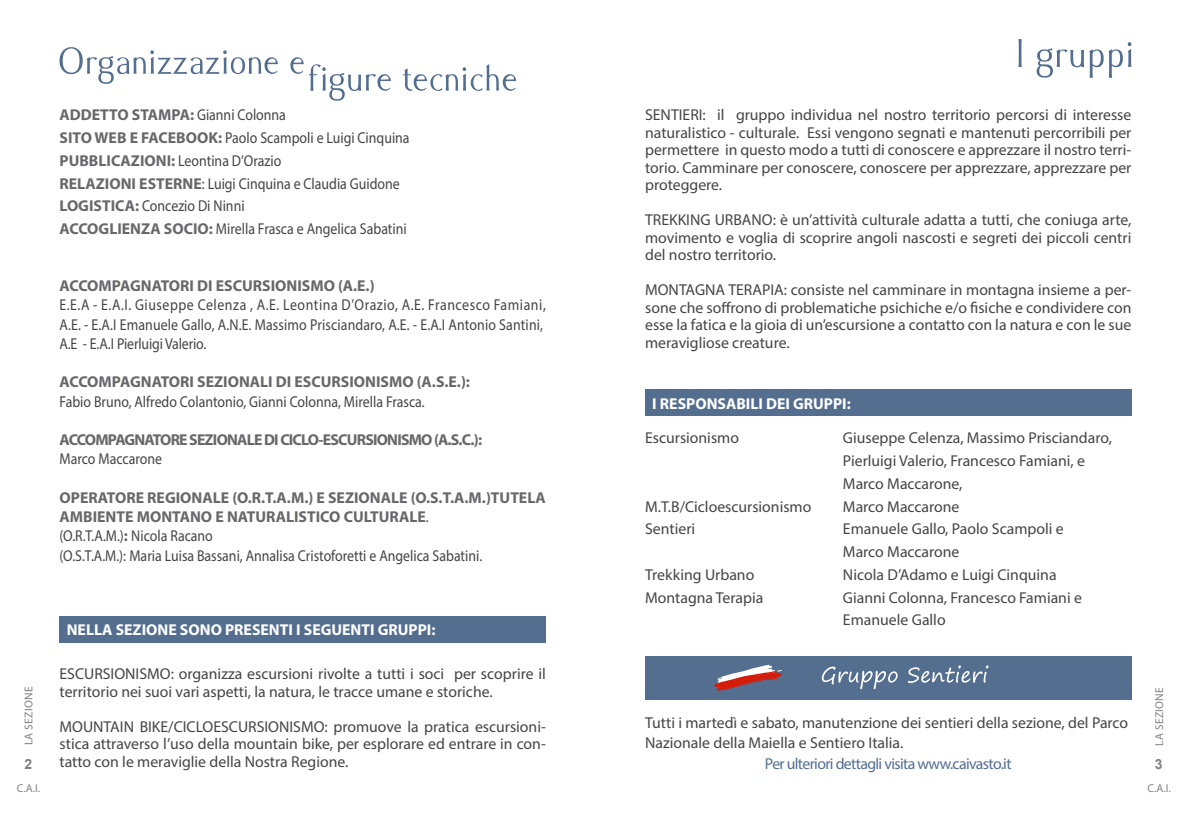
<style>
.page{position:relative;width:1191px;height:819px;background:#fff}
.page>*{position:absolute;margin:0;border:0;box-sizing:border-box;transform-origin:0 0}
.t1{font:15.75px/17.5px "Myriad Pro";color:#454347}
.t2{font:15.75px/22.8px "Myriad Pro";color:#454347;scale:.88 1}
.t3{font:700 15.75px/19.2px "Myriad Pro";color:#68676c}
.t4{font:700 15.75px "Myriad Pro";color:#fff}
.t5{font:700 15.75px "Myriad Pro";letter-spacing:-.05em;color:#68676c}
.t6{font:15.75px "Myriad Pro";letter-spacing:-.04em;color:#546e90}
.t7{font:700 14px "Arial";color:#818084}
.t8{font:11.38px "Myriad Pro";letter-spacing:.025em;color:#818084}
.s1{font-weight:700;color:#68676c}
.s2{font-weight:400;color:#454347}
</style>
<div class="page">
<svg style="left:60px;top:47px;width:456px;height:54px"></svg>
<svg style="left:1018px;top:39px;width:113px;height:39px"></svg>
<div style="left:645px;top:389px;width:486px;height:27px;background:#546e90"></div>
<div style="left:60px;top:616px;width:486px;height:26px;background:#546e90"></div>
<div style="left:645px;top:656px;width:486px;height:43px;background:#546e90"></div>
<svg style="left:714px;top:664px;width:68px;height:27px"></svg>
<svg style="left:822px;top:666px;width:75px;height:23px"></svg>
<svg style="left:908px;top:665px;width:80px;height:18px"></svg>
<p class="t2" style="left:60px;top:103px;width:399px"><span class="s1">ADDETTO STAMPA:</span> Gianni Colonna<br><span class="s1">SITO WEB E FACEBOOK:</span> Paolo Scampoli e Luigi Cinquina <span class="s1">PUBBLICAZIONI:</span> Leontina D’Orazio<br><span class="s1">RELAZIONI ESTERNE</span>: Luigi Cinquina e Claudia Guidone <span class="s1">LOGISTICA:</span> Concezio Di Ninni<br><span class="s1">ACCOGLIENZA SOCIO:</span> Mirella Frasca e Angelica Sabatini</p>
<p class="t3" style="left:60px;top:275px;width:316px">ACCOMPAGNATORI DI ESCURSIONISMO (A.E.)</p>
<p class="t2" style="left:60px;top:295px;width:554px;line-height:19.2px">E.E.A - E.A.I. Giuseppe Celenza , A.E. Leontina D’Orazio, A.E. Francesco Famiani,<br>A.E. - E.A.I Emanuele Gallo, A.N.E. Massimo Prisciandaro, A.E. - E.A.I Antonio Santini,<br>A.E - E.A.I Pierluigi Valerio.</p>
<p class="t3" style="left:60px;top:372px;width:412px">ACCOMPAGNATORI SEZIONALI DI ESCURSIONISMO (A.S.E.):</p>
<p class="t2" style="left:60px;top:389px;width:416px">Fabio Bruno, Alfredo Colantonio, Gianni Colonna, Mirella Frasca.</p>
<p class="t5" style="left:60px;top:429px;width:424px">ACCOMPAGNATORE SEZIONALE DI CICLO-ESCURSIONISMO (A.S.C.):</p>
<p class="t2" style="left:60px;top:447px;width:118px">Marco Maccarone</p>
<p class="t3" style="left:60px;top:487px;width:488px">OPERATORE REGIONALE (O.R.T.A.M.) E SEZIONALE (O.S.T.A.M.)TUTELA AMBIENTE MONTANO E NATURALISTICO CULTURALE<span class="s2">.<br>(O.R.T.A.M.)</span>: <span class="s2">Nicola Racano<br>(O.S.T.A.M.): Maria Luisa Bassani, Annalisa Cristoforetti e Angelica Sabatini.</span></p>
<p class="t8" style="left:22px;top:745px;width:60px;rotate:-90deg">LA SEZIONE</p>
<p class="t8" style="left:17px;top:781px;width:25px">C.A.I.</p>
<p class="t7" style="left:25px;top:754px;width:9px">2</p>
<p class="t4" style="left:67px;top:619px;width:370px">NELLA SEZIONE SONO PRESENTI I SEGUENTI GRUPPI:</p>
<p class="t1" style="left:60px;top:665px;width:488px">ESCURSIONISMO: organizza escursioni rivolte a tutti i soci per scoprire il territorio nei suoi vari aspetti, la natura, le tracce umane e storiche.</p>
<p class="t1" style="left:60px;top:717px;width:488px;text-align:justify">MOUNTAIN BIKE/CICLOESCURSIONISMO: promuove la pratica escursioni&shy;stica attraverso l’uso della mountain bike, per esplorare ed entrare in con&shy;tatto con le meraviglie della Nostra Regione.</p>
<p class="t1" style="left:645px;top:106px;width:488px;text-align:justify">SENTIERI: il gruppo individua nel nostro territorio percorsi di interesse naturalistico - culturale. Essi vengono segnati e mantenuti percorribili per permettere in questo modo a tutti di conoscere e apprezzare il nostro terri&shy;torio. Camminare per conoscere, conoscere per apprezzare, apprezzare per proteggere.</p>
<p class="t1" style="left:645px;top:211px;width:488px;text-align:justify">TREKKING URBANO: è un’attività culturale adatta a tutti, che coniuga arte, movimento e voglia di scoprire angoli nascosti e segreti dei piccoli centri del nostro territorio.</p>
<p class="t1" style="left:645px;top:281px;width:488px;text-align:justify">MONTAGNA TERAPIA: consiste nel camminare in montagna insieme a per&shy;sone che soffrono di problematiche psichiche e/o fisiche e condividere con esse la fatica e la gioia di un’escursione a contatto con la natura e con le sue meravigliose creature.</p>
<p class="t4" style="left:652px;top:393px;width:200px">I RESPONSABILI DEI GRUPPI:</p>
<p class="t1" style="left:645px;top:429px;width:95px">Escursionismo</p>
<p class="t1" style="left:843px;top:426px;width:270px;line-height:22.8px">Giuseppe Celenza, Massimo Prisciandaro,<br>Pierluigi Valerio, Francesco Famiani, e<br>Marco Maccarone,</p>
<p class="t1" style="left:645px;top:497px;width:168px">M.T.B/Cicloescursionismo</p>
<p class="t1" style="left:843px;top:497px;width:118px">Marco Maccarone</p>
<p class="t1" style="left:645px;top:520px;width:52px">Sentieri</p>
<p class="t1" style="left:843px;top:517px;width:222px;line-height:22.8px">Emanuele Gallo, Paolo Scampoli e<br>Marco Maccarone</p>
<p class="t1" style="left:645px;top:565px;width:111px">Trekking Urbano</p>
<p class="t1" style="left:843px;top:565px;width:215px">Nicola D’Adamo e Luigi Cinquina</p>
<p class="t1" style="left:645px;top:588px;width:120px">Montagna Terapia</p>
<p class="t1" style="left:843px;top:585px;width:240px;line-height:22.8px">Gianni Colonna, Francesco Famiani e<br>Emanuele Gallo</p>
<p class="t1" style="left:645px;top:713px;width:484px;line-height:19.2px">Tutti i martedì e sabato, manutenzione dei sentieri della sezione, del Parco<br>Nazionale della Maiella e Sentiero Italia.</p>
<p class="t6" style="left:765px;top:753px;width:248px">Per ulteriori dettagli visita www.caivasto.it</p>
<p class="t8" style="left:1152px;top:745px;width:60px;rotate:-90deg">LA SEZIONE</p>
<p class="t7" style="left:1154px;top:754px;width:9px">3</p>
<p class="t8" style="left:1147px;top:781px;width:25px">C.A.I.</p>
</div>
